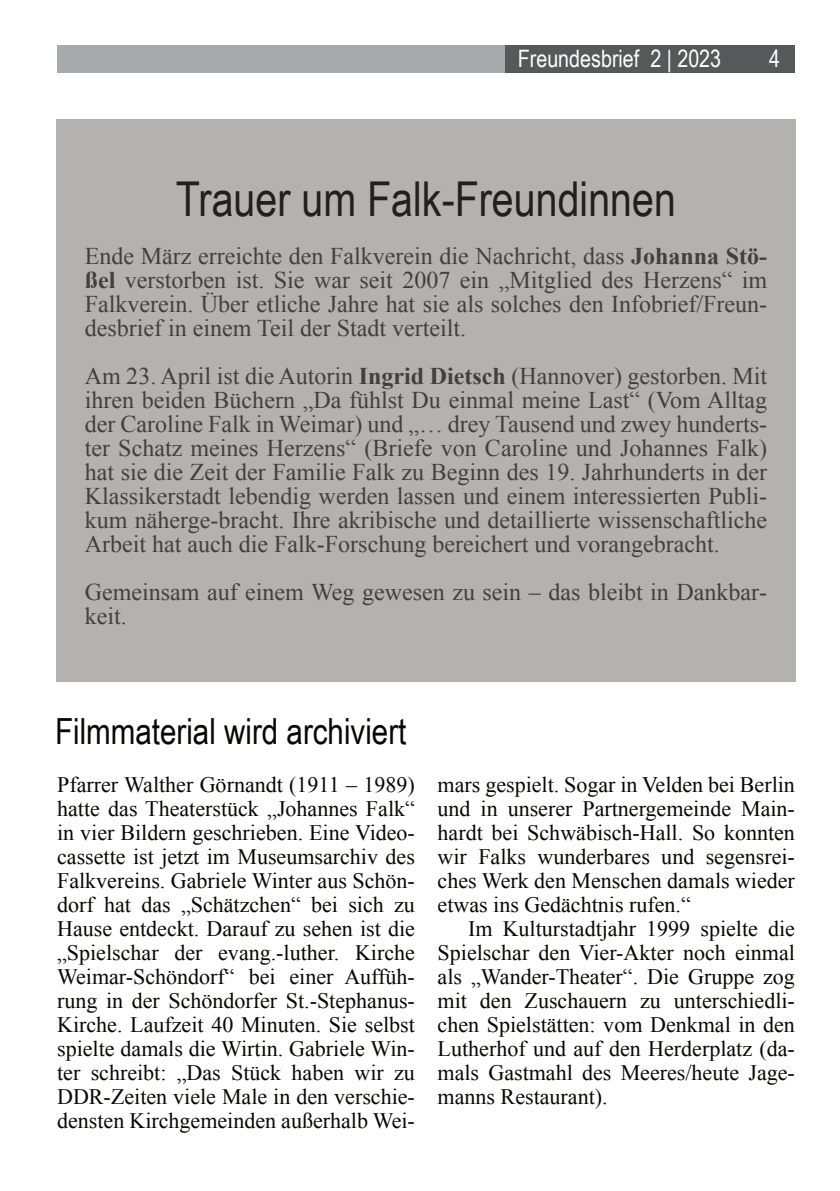
<style>
.page{position:relative;width:840px;height:1191px;background:#fff}
.page>*{position:absolute;margin:0;border:0;box-sizing:border-box;transform-origin:0 0}
.t1{font:48px "Arial Narrow";color:#231f20}
.t2{font:36px "Arial Narrow";color:#080704}
.t3{font:24px/24px "Times New Roman";color:#413f3f;text-align:justify}
.t4{font:24px "Arial Narrow";color:#fff}
.t5{font:22px/24px "Times New Roman";color:#080704;text-align:justify}
.s1{font-weight:700}
</style>
<div class="page">
<div style="left:57px;top:45px;width:737px;height:28px;background:#a8a9ad"></div>
<div style="left:505px;top:45px;width:289px;height:28px;background:#57585a"></div>
<div style="left:56px;top:119px;width:739px;height:563px;background:#b4b1b1"></div>
<p class="t4" style="left:517px;top:49px;width:205px">Freundesbrief 2 | 2023</p>
<p class="t4" style="left:768px;top:49px;width:12px">4</p>
<h1 class="t1" style="left:176px;top:181px;width:501px">Trauer um Falk-Freundinnen</h1>
<p class="t3" style="left:85px;top:246px;width:683px">Ende März erreichte den Falkverein die Nachricht, dass <span class="s1">Johanna Stö&shy;ßel</span> verstorben ist. Sie war seit 2007 ein „Mitglied des Herzens“ im Falkverein. Über etliche Jahre hat sie als solches den Infobrief/Freun&shy;desbrief in einem Teil der Stadt verteilt.</p>
<p class="t3" style="left:85px;top:366px;width:683px">Am 23. April ist die Autorin <span class="s1">Ingrid Dietsch</span> (Hannover) gestorben. Mit ihren beiden Büchern „Da fühlst Du einmal meine Last“ (Vom Alltag der Caroline Falk in Weimar) und „… drey Tausend und zwey hunderts&shy;ter Schatz meines Herzens“ (Briefe von Caroline und Johannes Falk) hat sie die Zeit der Familie Falk zu Beginn des 19. Jahrhunderts in der Klassikerstadt lebendig werden lassen und einem interessierten Publi&shy;kum näherge-bracht. Ihre akribische und detaillierte wissenschaftliche Arbeit hat auch die Falk-Forschung bereichert und vorangebracht.</p>
<p class="t3" style="left:85px;top:582px;width:683px">Gemeinsam auf einem Weg gewesen zu sein – das bleibt in Dankbar&shy;keit.</p>
<h2 class="t2" style="left:55px;top:718px;width:353px">Filmmaterial wird archiviert</h2>
<p class="t5" style="left:57px;top:775px;width:359px">Pfarrer Walther Görnandt (1911 – 1989) hatte das Theaterstück „Johannes Falk“ in vier Bildern geschrieben. Eine Video&shy;cassette ist jetzt im Museumsarchiv des Falkvereins. Gabriele Winter aus Schön&shy;dorf hat das „Schätzchen“ bei sich zu Hause entdeckt. Darauf zu sehen ist die „Spielschar der evang.-luther. Kirche Weimar-Schöndorf“ bei einer Auffüh&shy;rung in der Schöndorfer St.-Stephanus-Kirche. Laufzeit 40 Minuten. Sie selbst spielte damals die Wirtin. Gabriele Win&shy;ter schreibt: „Das Stück haben wir zu DDR-Zeiten viele Male in den verschie&shy;densten Kirchgemeinden außerhalb Wei-</p>
<p class="t5" style="left:437px;top:775px;width:358px">mars gespielt. Sogar in Velden bei Berlin und in unserer Partnergemeinde Main&shy;hardt bei Schwäbisch-Hall. So konnten wir Falks wunderbares und segensrei&shy;ches Werk den Menschen damals wieder etwas ins Gedächtnis rufen.“</p>
<p class="t5" style="left:437px;top:919px;width:358px;text-indent:30px">Im Kulturstadtjahr 1999 spielte die Spielschar den Vier-Akter noch einmal als „Wander-Theater“. Die Gruppe zog mit den Zuschauern zu unterschiedli&shy;chen Spielstätten: vom Denkmal in den Lutherhof und auf den Herderplatz (da&shy;mals Gastmahl des Meeres/heute Jage&shy;manns Restaurant).</p>
</div>
